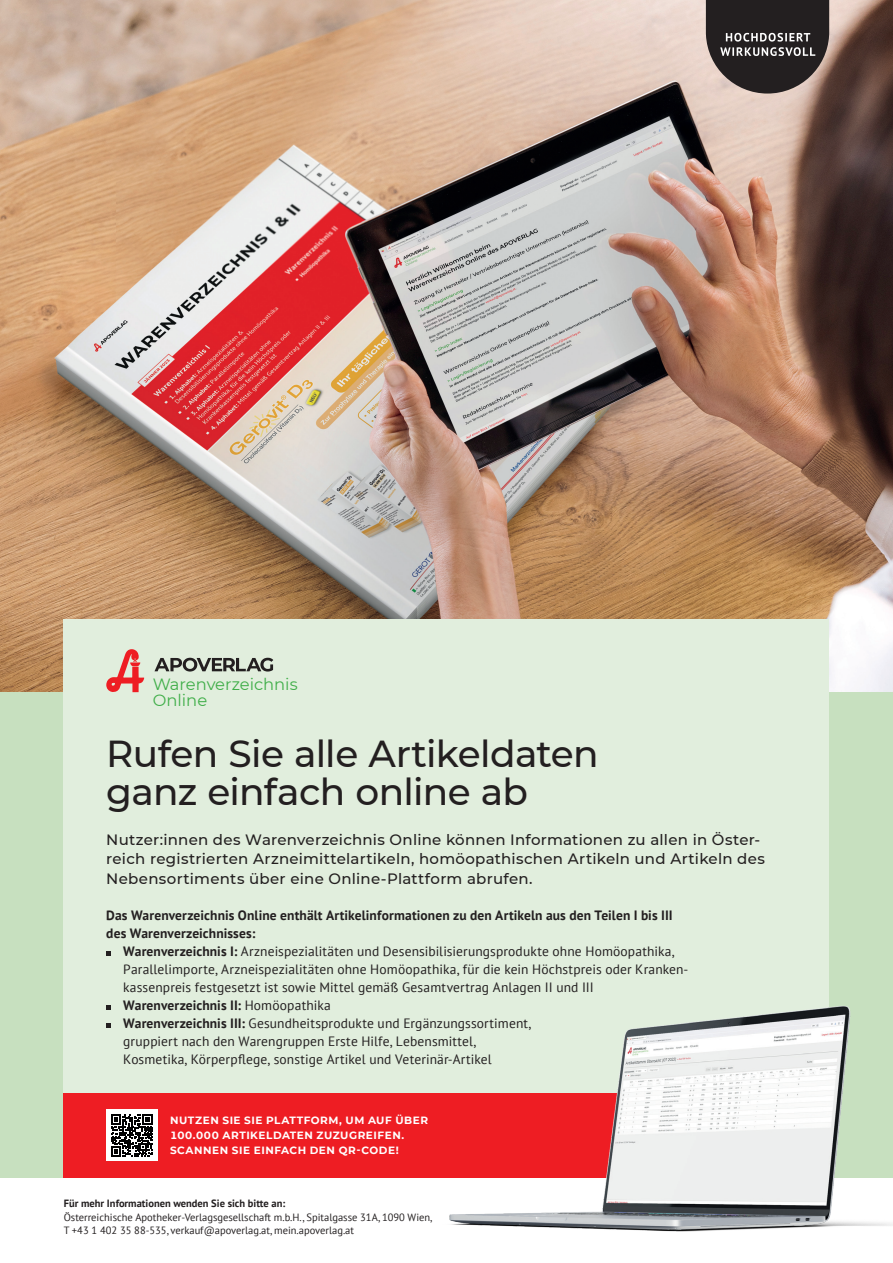
<style>
.page{position:relative;width:893px;height:1263px;background:#fff}
.page>*{position:absolute;margin:0;border:0;box-sizing:border-box;transform-origin:0 0}
.t1{font:500 37.5px/37.5px "Montserrat";letter-spacing:-.015em;color:#231f20}
.t2{font:16.35px/16.4px "Montserrat";color:#40ae49}
.t3{font:500 15px/19.5px "Montserrat";letter-spacing:.015em;color:#231f20}
.t4{font:13.5px/18px "PT Sans";letter-spacing:.01em;color:#231f20}
.t5{font:700 13.5px/18px "PT Sans";letter-spacing:.01em;color:#231f20}
.t6{font:10.5px/13.6px "PT Sans";color:#231f20}
.t7{font:700 10.5px/15px "Montserrat";letter-spacing:.05em;color:#fff}
.t8{font:700 10.5px "PT Sans";color:#231f20}
.s1{font-weight:700}
</style>
<div class="page">
<img style="left:0;top:0;width:893px;height:692px">
<div style="left:0;top:692px;width:893px;height:486px;background:#c7e0bf"></div>
<div style="left:64px;top:1093px;width:765px;height:85px;background:#ee1d23"></div>
<div style="left:64px;top:620px;width:765px;height:473px;background:#e1eedd"></div>
<svg style="left:706px;top:0;width:123px;height:94px;background:#484141"></svg>
<svg style="left:106px;top:649px;width:38px;height:43px"></svg>
<svg style="left:154px;top:658px;width:119px;height:13px"></svg>
<svg style="left:106px;top:951px;width:4px;height:5px"></svg>
<svg style="left:106px;top:1005px;width:4px;height:5px"></svg>
<svg style="left:106px;top:1023px;width:4px;height:5px"></svg>
<img style="left:449px;top:1006px;width:444px;height:226px">
<div style="left:106px;top:1110px;width:51px;height:51px;background:#fff"></div>
<svg style="left:111px;top:1156px;width:39px;height:1px"></svg>
<svg style="left:111px;top:1114px;width:42px;height:42px"></svg>
<p class="t2" style="left:153px;top:675px;width:146px">Warenverzeichnis<br>Online</p>
<h1 class="t1" style="left:106px;top:733px;width:494px">Rufen Sie alle Artikeldaten ganz einfach online ab</h1>
<p class="t3" style="left:106px;top:829px;width:660px">Nutzer:innen des Warenverzeichnis Online können Informationen zu allen in Öster&shy;reich registrierten Arzneimittelartikeln, homöopathischen Artikeln und Artikeln des<br>Nebensortiments über eine Online-Plattform abrufen.</p>
<p class="t5" style="left:106px;top:906px;width:568px">Das Warenverzeichnis Online enthält Artikelinformationen zu den Artikeln aus den Teilen I bis III des Warenverzeichnisses:</p>
<p class="t4" style="left:123px;top:942px;width:567px"><span class="s1">Warenverzeichnis I:</span> Arzneispezialitäten und Desensibilisierungsprodukte ohne Homöopathika, Parallelimporte, Arzneispezialitäten ohne Homöopathika, für die kein Höchstpreis oder Kranken&shy;kassenpreis festgesetzt ist sowie Mittel gemäß Gesamtvertrag Anlagen II und III <span class="s1">Warenverzeichnis II:</span> Homöopathika<br><span class="s1">Warenverzeichnis III:</span> Gesundheitsprodukte und Ergänzungssortiment,<br>gruppiert nach den Warengruppen Erste Hilfe, Lebensmittel,<br>Kosmetika, Körperpflege, sonstige Artikel und Veterinär-Artikel</p>
<p class="t7" style="left:170px;top:1112px;width:260px">NUTZEN SIE SIE PLATTFORM, UM AUF ÜBER<br>100.000 ARTIKELDATEN ZUZUGREIFEN.<br>SCANNEN SIE EINFACH DEN QR-CODE!</p>
<p class="t8" style="left:64px;top:1196px;width:223px">Für mehr Informationen wenden Sie sich bitte an:</p>
<p class="t6" style="left:64px;top:1210px;width:370px">Österreichische Apotheker-Verlagsgesellschaft m.b.H., Spitalgasse 31A, 1090 Wien,<br>T +43 1 402 35 88-535, verkauf@apoverlag.at, mein.apoverlag.at</p>
</div>
